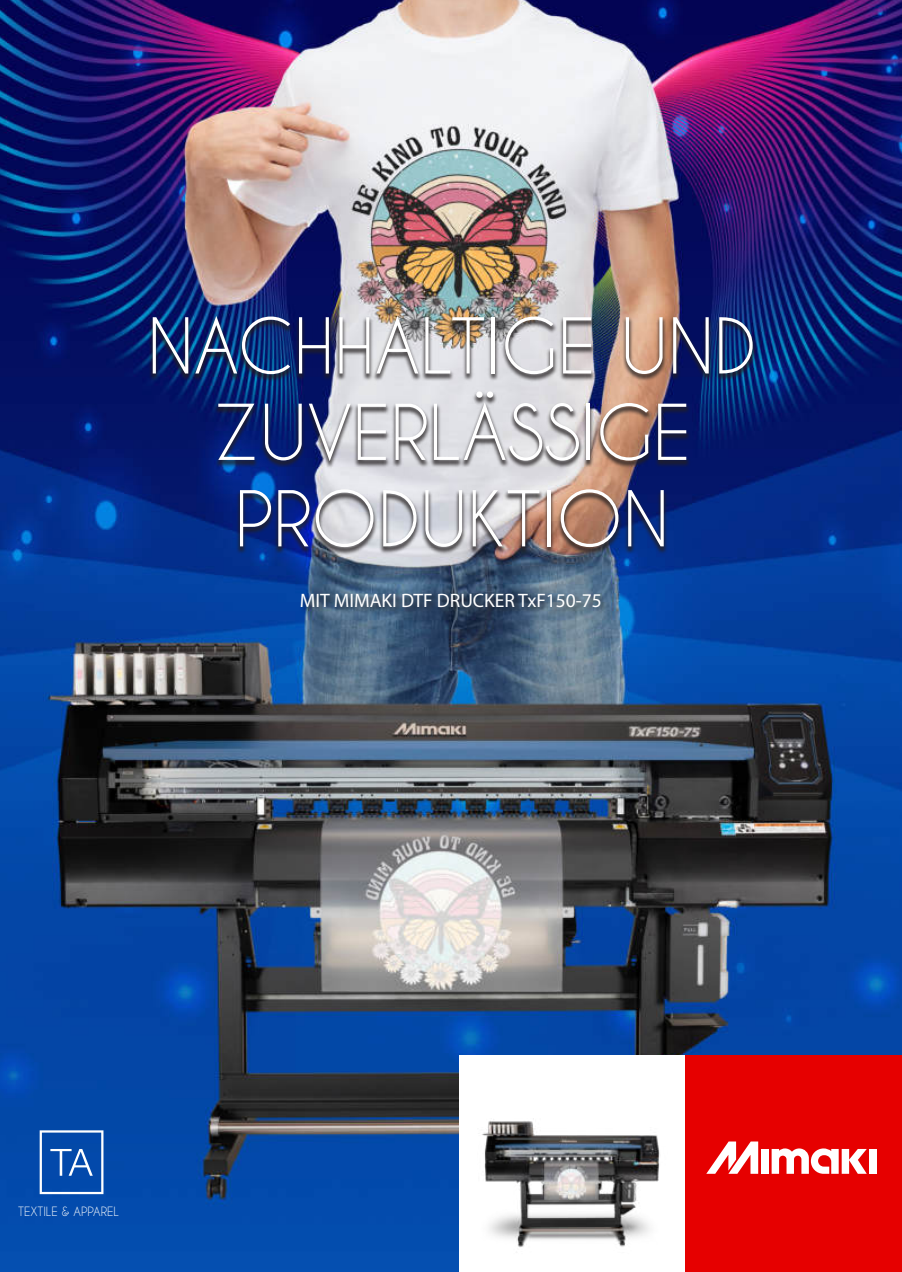
<style>
.page{position:relative;width:902px;height:1272px;background:#fff}
.page>*{position:absolute;margin:0;border:0;box-sizing:border-box;transform-origin:0 0}
.t1{font:72px/86.4px "Caviar Dreams";color:#fff;text-align:center}
.t2{font:19.5px "Myriad Pro";color:#fff}
.t3{font:12px "Caviar Dreams";color:#fff}
</style>
<div class="page">
<img style="left:0;top:0;width:901px;height:1271px">
<svg style="left:40px;top:1130px;width:63px;height:64px;background:#326bba"></svg>
<div style="left:685px;top:1054px;width:216px;height:217px;background:#e60000"></div>
<div style="left:868px;top:1148px;width:8px;height:25px;background:#fff"></div>
<div style="left:761px;top:1148px;width:7px;height:25px;background:#fff"></div>
<svg style="left:707px;top:1141px;width:51px;height:32px"></svg>
<svg style="left:771px;top:1148px;width:95px;height:25px"></svg>
<div style="left:459px;top:1054px;width:226px;height:217px;background:#fff"></div>
<img style="left:482px;top:1118px;width:178px;height:130px">
<div style="left:148px;top:316px;width:609px;height:239px;background:#231f20;opacity:.75"></div>
<div style="left:299px;top:592px;width:309px;height:22px;background:#231f20;opacity:.75"></div>
<p class="t1" style="left:147px;top:305px;width:610px">NACHHALTIGE UND<br>ZUVERLÄSSIGE<br>PRODUKTION</p>
<p class="t2" style="left:299px;top:591px;width:304px">MIT MIMAKI DTF DRUCKER TxF150-75</p>
<p class="t3" style="left:18px;top:1204px;width:102px">TEXTILE &amp; APPAREL</p>
</div>
